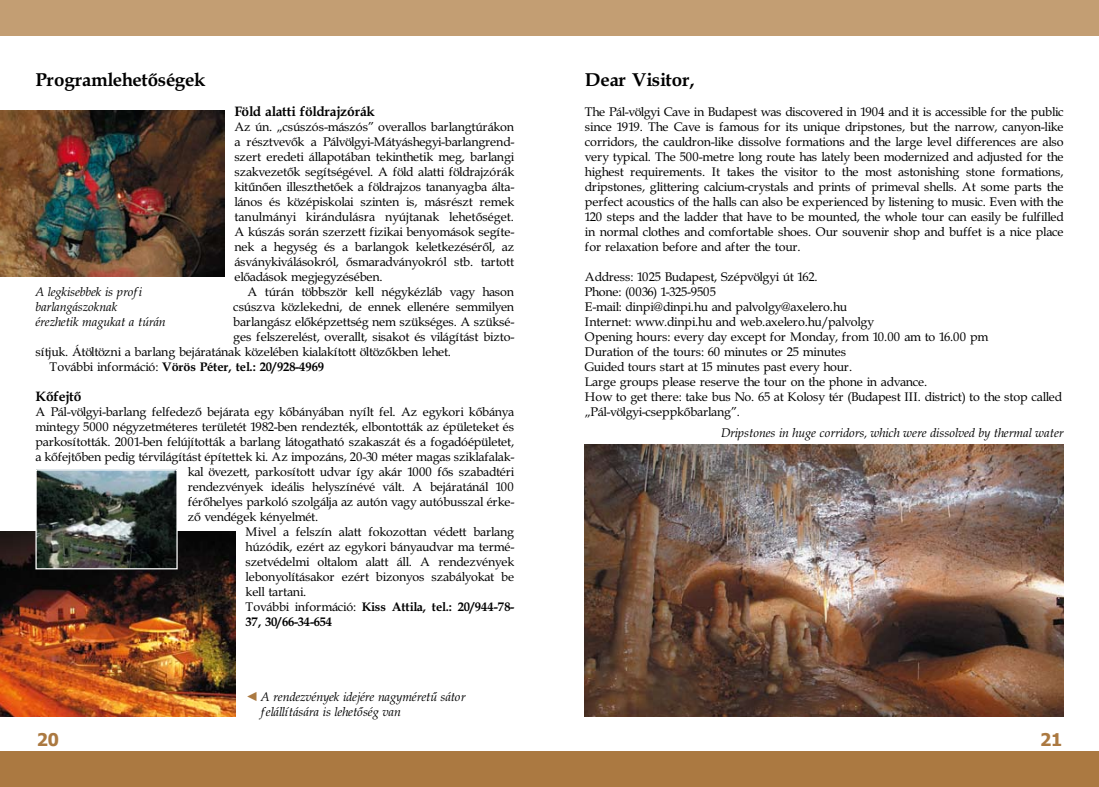
<style>
.page{position:relative;width:1099px;height:787px;background:#fff}
.page>*{position:absolute;margin:0;border:0;box-sizing:border-box;transform-origin:0 0}
.t1{font:700 18.75px "Book Antiqua PFL";color:#000}
.t2{font:700 17.5px "Tahoma";color:#ab7941}
.t3{font:700 13.75px "Book Antiqua PFL";color:#000}
.t4{font:12.5px/15px "Book Antiqua PFL";color:#000;text-align:justify}
.t5{font:italic 12.5px/15px "Book Antiqua PFL";color:#000}
.t6{font:700 12.5px "Book Antiqua PFL";color:#000}
.s1{font-weight:400}
.s2{font-family:"Mathematical Pi Six";font-style:normal;color:#ab7941}
</style>
<div class="page">
<div style="left:0;top:0;width:1098px;height:35px;background:#c39e73"></div>
<div style="left:0;top:751px;width:1098px;height:36px;background:#ab7941"></div>
<img style="left:585px;top:444px;width:478px;height:272px">
<img style="left:0;top:110px;width:224px;height:167px">
<img style="left:0;top:531px;width:236px;height:185px">
<img style="left:37px;top:471px;width:139px;height:96px">
<div style="left:35px;top:469px;width:143px;height:100px;border:1px solid #fff"></div>
<h1 class="t1" style="left:35px;top:69px;width:171px">Programlehetõségek</h1>
<p class="t3" style="left:234px;top:103px;width:142px">Föld alatti földrajzórák</p>
<p class="t4" style="left:234px;top:119px;width:281px">Az ún. „csúszós-mászós” overallos barlangtúrákon a résztvevõk a Pálvölgyi-Mátyáshegyi-barlangrend&shy;szert eredeti állapotában tekinthetik meg, barlangi szakvezetõk segítségével. A föld alatti földrajzórák kitûnõen illeszthetõek a földrajzos tananyagba álta&shy;lános és középiskolai szinten is, másrészt remek tanulmányi kirándulásra nyújtanak lehetõséget.<br>A kúszás során szerzett fizikai benyomások segíte&shy;nek a hegység és a barlangok keletkezésérõl, az ásványkiválásokról, õsmaradványokról stb. tartott elõadások megjegyzésében.</p>
<p class="t4" style="left:247px;top:284px;width:268px">A túrán többször kell négykézláb vagy hason</p>
<p class="t4" style="left:233px;top:299px;width:282px">csúszva közlekedni, de ennek ellenére semmilyen</p>
<p class="t4" style="left:233px;top:314px;width:282px">barlangász elõképzettség nem szükséges. A szüksé-</p>
<p class="t4" style="left:233px;top:329px;width:282px">ges felszerelést, overallt, sisakot és világítást bizto-</p>
<p class="t4" style="left:35px;top:344px;width:417px">sítjuk. Átöltözni a barlang bejáratának közelében kialakított öltözõkben lehet.</p>
<p class="t6" style="left:50px;top:359px;width:276px"><span class="s1">További információ:</span> Vörös Péter, tel.: 20/928-4969</p>
<p class="t3" style="left:35px;top:388px;width:47px">Kõfejtõ</p>
<p class="t4" style="left:35px;top:404px;width:480px">A Pál-völgyi-barlang felfedezõ bejárata egy kõbányában nyílt fel. Az egykori kõbánya</p>
<p class="t4" style="left:35px;top:419px;width:480px">mintegy 5000 négyzetméteres területét 1982-ben rendezték, elbontották az épületeket és</p>
<p class="t4" style="left:35px;top:434px;width:480px">parkosították. 2001-ben felújították a barlang látogatható szakaszát és a fogadóépületet,</p>
<p class="t4" style="left:35px;top:449px;width:480px">a kõfejtõben pedig térvilágítást építettek ki. Az impozáns, 20-30 méter magas sziklafalak-</p>
<p class="t4" style="left:188px;top:464px;width:328px">kal övezett, parkosított udvar így akár 1000 fõs szabadtéri</p>
<p class="t4" style="left:188px;top:479px;width:328px">rendezvények ideális helyszínévé vált. A bejáratánál 100</p>
<p class="t4" style="left:188px;top:494px;width:328px">férõhelyes parkoló szolgálja az autón vagy autóbusszal érke-</p>
<p class="t4" style="left:188px;top:509px;width:132px">zõ vendégek kényelmét.</p>
<p class="t4" style="left:245px;top:524px;width:270px">Mivel a felszín alatt fokozottan védett barlang</p>
<p class="t4" style="left:245px;top:539px;width:270px">húzódik, ezért az egykori bányaudvar ma termé-</p>
<p class="t4" style="left:245px;top:554px;width:270px">szetvédelmi oltalom alatt áll. A rendezvények</p>
<p class="t4" style="left:246px;top:569px;width:270px">lebonyolításakor ezért bizonyos szabályokat be</p>
<p class="t4" style="left:246px;top:584px;width:62px">kell tartani.</p>
<p class="t6" style="left:246px;top:599px;width:270px"><span class="s1">További információ:</span> Kiss Attila, tel.: 20/944-78-</p>
<p class="t6" style="left:245px;top:614px;width:88px">37, 30/66-34-654</p>
<p class="t5" style="left:35px;top:284px;width:132px">A legkisebbek is profi barlangászoknak<br>érezhetik magukat a túrán</p>
<h2 class="t2" style="left:37px;top:727px;width:24px">20</h2>
<p class="t5" style="left:261px;top:689px;width:206px;text-indent:-14px"><span class="s2">b</span> A rendezvények idejére nagyméretû sátor felállítására is lehetõség van</p>
<h1 class="t1" style="left:585px;top:69px;width:111px">Dear Visitor,</h1>
<p class="t4" style="left:585px;top:104px;width:480px">The Pál-völgyi Cave in Budapest was discovered in 1904 and it is accessible for the public since 1919. The Cave is famous for its unique dripstones, but the narrow, canyon-like corridors, the cauldron-like dissolve formations and the large level differences are also very typical. The 500-metre long route has lately been modernized and adjusted for the highest requirements. It takes the visitor to the most astonishing stone formations, dripstones, glittering calcium-crystals and prints of primeval shells. At some parts the perfect acoustics of the halls can also be experienced by listening to music. Even with the 120 steps and the ladder that have to be mounted, the whole tour can easily be fulfilled in normal clothes and comfortable shoes. Our souvenir shop and buffet is a nice place for relaxation before and after the tour.</p>
<p class="t4" style="left:585px;top:269px;width:478px;text-align:left">Address: 1025 Budapest, Szépvölgyi út 162.<br>Phone: (0036) 1-325-9505<br>E-mail: dinpi@dinpi.hu and palvolgy@axelero.hu<br>Internet: www.dinpi.hu and web.axelero.hu/palvolgy<br>Opening hours: every day except for Monday, from 10.00 am to 16.00 pm<br>Duration of the tours: 60 minutes or 25 minutes<br>Guided tours start at 15 minutes past every hour.<br>Large groups please reserve the tour on the phone in advance.<br>How to get there: take bus No. 65 at Kolosy tér (Budapest III. district) to the stop called „Pál-völgyi-cseppkõbarlang”.</p>
<p class="t5" style="left:721px;top:426px;width:344px">Dripstones in huge corridors, which were dissolved by thermal water</p>
<h2 class="t2" style="left:1039px;top:727px;width:24px">21</h2>
</div>
